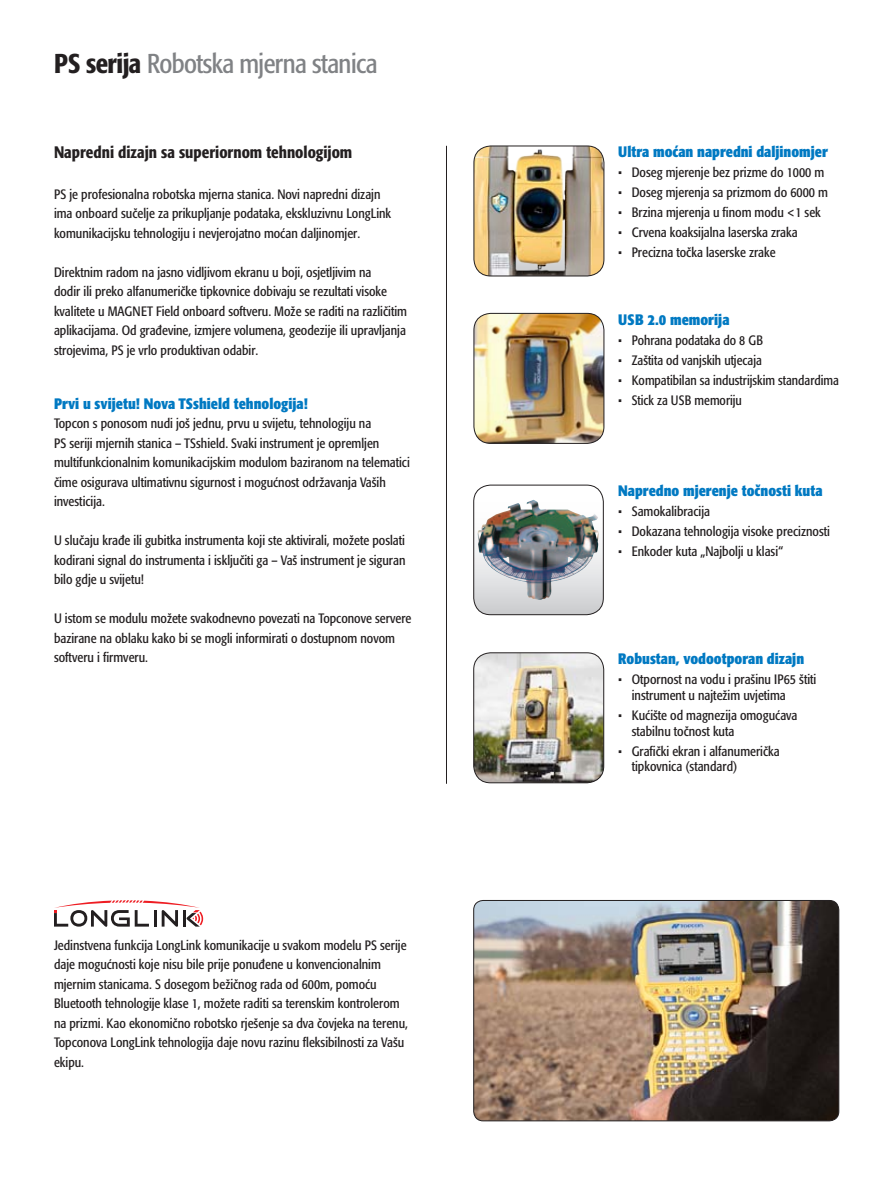
<style>
.page{position:relative;width:893px;height:1188px;background:#fff}
.page>*{position:absolute;margin:0;border:0;box-sizing:border-box;transform-origin:0 0}
.t1{font:condensed 27px "Formata Pro";letter-spacing:-.02em;color:#808285}
.t2{font:500 condensed 16.5px "Formata Pro";color:#231f20}
.t3{font:700 condensed 15px "Formata Pro";color:#0079c2}
.t4{font:condensed 13.5px/19.5px "Formata Pro";color:#231f20}
.s1{font-weight:500;color:#231f20}
</style>
<div class="page">
<hr style="left:446px;top:146px;width:1px;height:638px;background:#231f20">
<svg style="left:54px;top:900px;width:149px;height:27px"></svg>
<img style="left:474px;top:313px;width:130px;height:130px">
<div style="left:474px;top:313px;width:130px;height:131px;border:1px solid #231f20;border-radius:17px"></div>
<img style="left:474px;top:653px;width:130px;height:130px">
<div style="left:473px;top:653px;width:131px;height:130px;border:1px solid #231f20;border-radius:17px"></div>
<img style="left:474px;top:146px;width:130px;height:130px">
<div style="left:474px;top:146px;width:130px;height:130px;border:1px solid #231f20;border-radius:17px"></div>
<img style="left:475px;top:900px;width:364px;height:221px">
<div style="left:473px;top:900px;width:366px;height:221px;border:1px solid #231f20;border-radius:10px"></div>
<svg style="left:474px;top:485px;width:129px;height:130px"></svg>
<div style="left:473px;top:485px;width:130px;height:130px;border:1px solid #231f20;border-radius:17px"></div>
<img style="left:477px;top:500px;width:123px;height:100px">
<h1 class="t1" style="left:54px;top:46px;width:325px"><span class="s1">PS serija</span> Robotska mjerna stanica</h1>
<p class="t2" style="left:54px;top:142px;width:300px">Napredni dizajn sa superiornom tehnologijom</p>
<p class="t4" style="left:54px;top:184px;width:339px">PS je profesionalna robotska mjerna stanica. Novi napredni dizajn ima onboard sučelje za prikupljanje podataka, ekskluzivnu LongLink komunikacijsku tehnologiju i nevjerojatno moćan daljinomjer.</p>
<p class="t4" style="left:54px;top:262px;width:354px">Direktnim radom na jasno vidljivom ekranu u boji, osjetljivim na<br>dodir ili preko alfanumeričke tipkovnice dobivaju se rezultati visoke kvalitete u MAGNET Field onboard softveru. Može se raditi na različitim aplikacijama. Od građevine, izmjere volumena, geodezije ili upravljanja strojevima, PS je vrlo produktivan odabir.</p>
<p class="t3" style="left:54px;top:394px;width:255px">Prvi u svijetu! Nova TSshield tehnologija!</p>
<p class="t4" style="left:54px;top:414px;width:357px">Topcon s ponosom nudi još jednu, prvu u svijetu, tehnologiju na<br>PS seriji mjernih stanica – TSshield. Svaki instrument je opremljen multifunkcionalnim komunikacijskim modulom baziranom na telematici čime osigurava ultimativnu sigurnost i mogućnost održavanja Vaših investicija.</p>
<p class="t4" style="left:54px;top:531px;width:353px;text-align:justify">U slučaju krađe ili gubitka instrumenta koji ste aktivirali, možete poslati kodirani signal do instrumenta i isključiti ga – Vaš instrument je siguran bilo gdje u svijetu!</p>
<p class="t4" style="left:54px;top:609px;width:359px">U istom se modulu možete svakodnevno povezati na Topconove servere bazirane na oblaku kako bi se mogli informirati o dostupnom novom softveru i firmveru.</p>
<p class="t4" style="left:54px;top:935px;width:355px">Jedinstvena funkcija LongLink komunikacije u svakom modelu PS serije daje mogućnosti koje nisu bile prije ponuđene u konvencionalnim mjernim stanicama. S dosegom bežičnog rada od 600m, pomoću Bluetooth tehnologije klase 1, možete raditi sa terenskim kontrolerom na prizmi. Kao ekonomično robotsko rješenje sa dva čovjeka na terenu, Topconova LongLink tehnologija daje novu razinu fleksibilnosti za Vašu ekipu.</p>
<p class="t3" style="left:618px;top:142px;width:211px">Ultra moćan napredni daljinomjer</p>
<p class="t4" style="left:618px;top:163px;width:208px">• Doseg mjerenje bez prizme do 1000 m</p>
<p class="t4" style="left:618px;top:183px;width:211px">• Doseg mjerenja sa prizmom do 6000 m</p>
<p class="t4" style="left:618px;top:203px;width:204px">• Brzina mjerenja u finom modu &lt;1 sek</p>
<p class="t4" style="left:618px;top:223px;width:181px">• Crvena koaksijalna laserska zraka</p>
<p class="t4" style="left:618px;top:243px;width:159px">• Precizna točka laserske zrake</p>
<p class="t3" style="left:618px;top:310px;width:113px">USB 2.0 memorija</p>
<p class="t4" style="left:618px;top:330px;width:146px">• Pohrana podataka do 8 GB</p>
<p class="t4" style="left:618px;top:350px;width:145px">• Zaštita od vanjskih utjecaja</p>
<p class="t4" style="left:618px;top:370px;width:222px">• Kompatibilan sa industrijskim standardima</p>
<p class="t4" style="left:618px;top:391px;width:125px">• Stick za USB memoriju</p>
<p class="t3" style="left:618px;top:481px;width:206px">Napredno mjerenje točnosti kuta</p>
<p class="t4" style="left:618px;top:502px;width:93px">• Samokalibracija</p>
<p class="t4" style="left:618px;top:522px;width:213px">• Dokazana tehnologija visoke preciznosti</p>
<p class="t4" style="left:618px;top:542px;width:167px">• Enkoder kuta „Najbolji u klasi“</p>
<p class="t3" style="left:618px;top:649px;width:187px">Robustan, vodootporan dizajn</p>
<p class="t4" style="left:632px;top:671px;width:186px;line-height:15.8px;text-indent:-14px">• Otpornost na vodu i prašinu IP65 štiti instrument u najtežim uvjetima</p>
<p class="t4" style="left:632px;top:707px;width:167px;line-height:15.8px;text-indent:-14px">• Kućište od magnezija omogućava stabilnu točnost kuta</p>
<p class="t4" style="left:632px;top:743px;width:149px;line-height:15.8px;text-indent:-14px">• Grafički ekran i alfanumerička tipkovnica (standard)</p>
</div>
